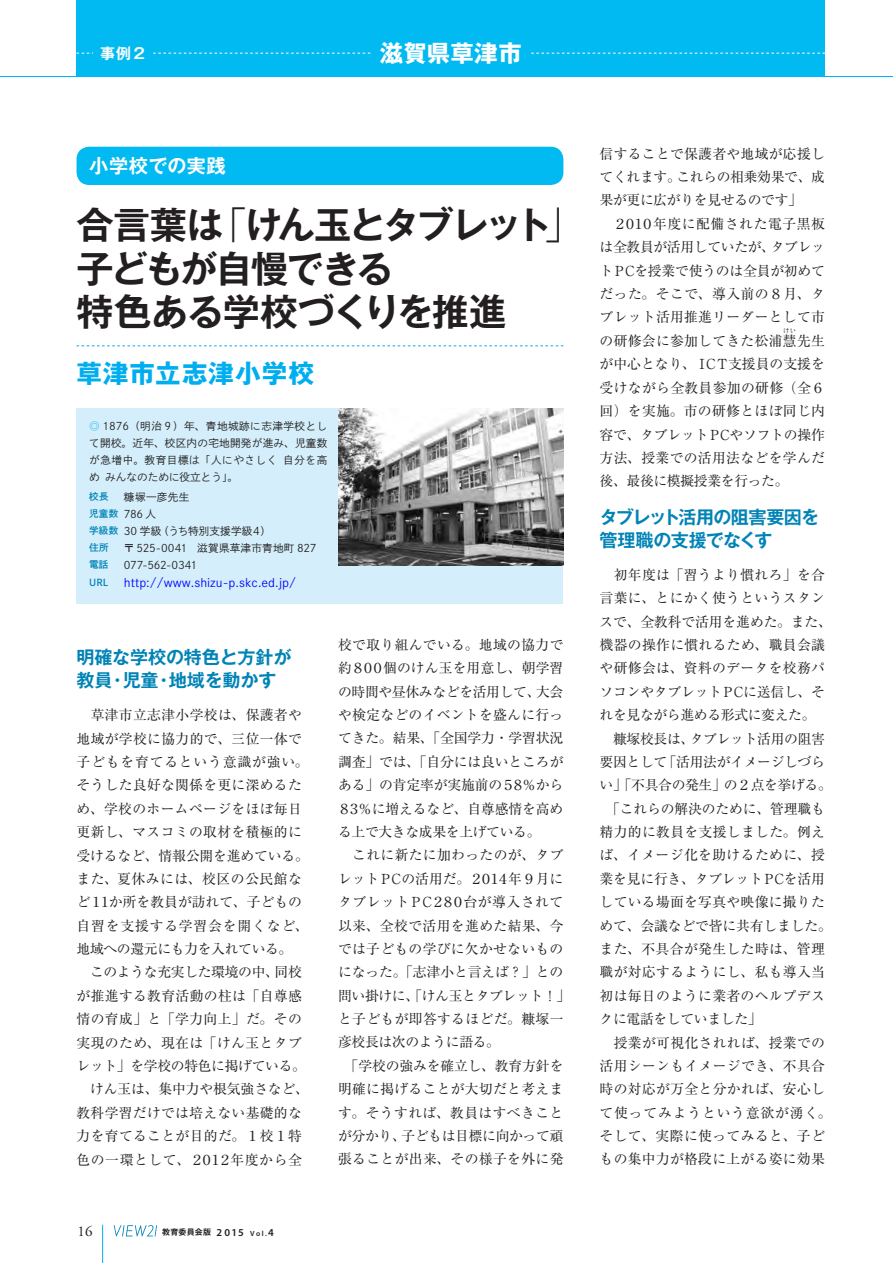
<style>
.page{position:relative;width:893px;height:1263px;background:#fff}
.page>*{position:absolute;margin:0;border:0;box-sizing:border-box;transform-origin:0 0}
.t1{font:700 37.2px/43.5px "Gothic MB101 Pro De";letter-spacing:-.055em;color:#231f20}
.t2{font:700 25.5px "Gothic MB101 Pro";letter-spacing:.04em;color:#00aeef}
.t3{font:700 23.4px "Gothic MB101 Pro";letter-spacing:.015em;color:#fff}
.t4{font:700 19.2px "Gothic MB101 Pro De";letter-spacing:.02em;color:#fff}
.t5{font:700 18px/23.4px "Gothic MB101 Pro De";letter-spacing:-.01em;color:#0083b6}
.t6{font:700 18px/23.4px "Gothic MB101 Pro De";letter-spacing:-.045em;color:#0083b6}
.t7{font:700 14.85px "Gothic MB101 Pro De";color:#fff}
.t8{font:14.85px "Adobe Garamond Pro";color:#231f20}
.t9{font:13.8px/23.4px "Ryumin Pro";letter-spacing:.02em;color:#231f20}
.t10{font:13.8px/23.4px "Ryumin Pro";letter-spacing:-.005em;color:#231f20}
.t11{font:11.7px "Shuei Go Kin Std L";color:#00f}
.t12{font:10.65px/17px "Shuei Go Kin Std L";letter-spacing:.015em;color:#231f20;text-align:justify}
.t13{font:10.65px "Shuei Go Kin Std L";letter-spacing:-.015em;color:#231f20}
.t14{font:9.6px "Shuei Go Kin Std B";letter-spacing:.01em;color:#0083b6}
.t15{font:700 7.95px "Gothic MB101 Pro De";letter-spacing:.025em;color:#231f20}
.t16{font:6.45px "Ryumin Pro";color:#231f20}
.s1{font-family:"Gothic MB101 Pro";font-weight:300}
.s2{color:#00aeef}
.s3{font-family:"Shuei Go Kin Std B";font-size:9.6px;color:#0083b6}
.s4{font-family:"Myriad Pro";font-weight:600;font-size:10.65px}
.s5{font-family:"Myriad Pro";font-weight:600;font-size:7.5px}
</style>
<div class="page">
<hr style="left:0;top:76px;width:893px;height:1px;background:#00aeef">
<div style="left:77px;top:0;width:748px;height:77px;background:#00baf1"></div>
<svg style="left:77px;top:53px;width:748px;height:1px"></svg>
<div style="left:77px;top:147px;width:486px;height:38px;background:#00baf1;border-radius:13px"></div>
<svg style="left:114px;top:1225px;width:43px;height:11px"></svg>
<hr style="left:102px;top:1225px;width:1px;height:38px;background:#00aeef">
<div style="left:77px;top:408px;width:486px;height:196px;background:#d4effb"></div>
<img style="left:338px;top:408px;width:225px;height:158px">
<svg style="left:77px;top:345px;width:486px;height:1px"></svg>
<div style="left:372px;top:38px;width:157px;height:30px;background:#00baf1"></div>
<div style="left:94px;top:38px;width:59px;height:30px;background:#00baf1"></div>
<p class="t7" style="left:100px;top:41px;width:48px">事例２</p>
<p class="t3" style="left:380px;top:34px;width:143px">滋賀県草津市</p>
<p class="t4" style="left:89px;top:150px;width:138px">小学校での実践</p>
<p class="t1" style="left:77px;top:198px;width:507px">合言葉は<span class="s1">「</span>けん玉とタブレット<span class="s1">」</span>子どもが自慢できる<br>特色ある学校づくりを推進</p>
<p class="t2" style="left:77px;top:352px;width:239px">草津市立志津小学校</p>
<p class="t12" style="left:89px;top:418px;width:240px"><span class="s2">◎</span> 1876（明治９）年、青地城跡に志津学校として開校。近年、校区内の宅地開発が進み、児童数が急増中。教育目標は「人にやさしく自分を高めみんなのために役立とう」。</p>
<p class="t14" style="left:89px;top:490px;width:21px">校長</p>
<p class="t12" style="left:89px;top:488px;width:183px;text-align:left;text-indent:34px">糠塚一彦先生<br><span class="s3">児童数</span> 786 人<br><span class="s3">学級数</span> 30 学級（うち特別支援学級４）</p>
<p class="t14" style="left:89px;top:541px;width:21px">住所</p>
<p class="t12" style="left:124px;top:539px;width:194px">〒 525-0041　滋賀県草津市青地町 827</p>
<p class="t14" style="left:89px;top:558px;width:21px">電話</p>
<p class="t13" style="left:124px;top:557px;width:75px">077-562-0341</p>
<p class="t14" style="left:89px;top:575px;width:20px">URL</p>
<p class="t11" style="left:124px;top:574px;width:174px">http://www.shizu-p.skc.ed.jp/</p>
<p class="t5" style="left:76px;top:643px;width:217px">明確な学校の特色と方針が教員・児童・地域を動かす</p>
<p class="t9" style="left:77px;top:702px;width:234px">　草津市立志津小学校は、保護者や地域が学校に協力的で、三位一体で子どもを育てるという意識が強い。そうした良好な関係を更に深めるため、学校のホームページをほぼ毎日更新し、マスコミの取材を積極的に受けるなど、情報公開を進めている。また、夏休みには、校区の公民館など１１か所を教員が訪れて、子どもの自習を支援する学習会を開くなど、地域への還元にも力を入れている。　このような充実した環境の中、同校が推進する教育活動の柱は「自尊感情の育成」と「学力向上」だ。その実現のため、現在は「けん玉とタブレット」を学校の特色に掲げている。　けん玉は、集中力や根気強さなど、教科学習だけでは培えない基礎的な力を育てることが目的だ。１校１特色の一環として、２０１２年度から全</p>
<p class="t10" style="left:337px;top:632px;width:234px">校で取り組んでいる。地域の協力で約８００個のけん玉を用意し、朝学習の時間や昼休みなどを活用して、大会や検定などのイベントを盛んに行ってきた。結果、「全国学力・学習状況調査」では、「自分には良いところがある」の肯定率が実施前の５８％から<br>８３％に増えるなど、自尊感情を高める上で大きな成果を上げている。<br>　これに新たに加わったのが、タブレットＰＣの活用だ。２０１４年９月にタブレットＰＣ２８０台が導入されて以来、全校で活用を進めた結果、今では子どもの学びに欠かせないものになった。「志津小と言えば？」との問い掛けに、「けん玉とタブレット！」と子どもが即答するほどだ。糠塚一彦校長は次のように語る。<br>　「学校の強みを確立し、教育方針を明確に掲げることが大切だと考えます。そうすれば、教員はすべきことが分かり、子どもは目標に向かって頑張ることが出来、その様子を外に発</p>
<p class="t8" style="left:78px;top:1222px;width:16px">16</p>
<p class="t15" style="left:162px;top:1226px;width:113px">教育委員会版 <span class="s4">2015</span> <span class="s5">Vol.</span><span class="s4">4</span></p>
<p class="t9" style="left:600px;top:141px;width:227px">信することで保護者や地域が応援してくれます。これらの相乗効果で、成果が更に広がりを見せるのです」<br>　２０１０年度に配備された電子黒板は全教員が活用していたが、タブレットＰＣを授業で使うのは全員が初めてだった。そこで、導入前の８月、タブレット活用推進リーダーとして市の研修会に参加してきた松浦慧先生</p>
<p class="t16" style="left:783px;top:326px;width:15px">けい</p>
<p class="t9" style="left:600px;top:352px;width:227px;text-align:justify">が中心となり、ＩＣＴ支援員の支援を受けながら全教員参加の研修（全６回）を実施。市の研修とほぼ同じ内容で、タブレットＰＣやソフトの操作方法、授業での活用法などを学んだ後、最後に模擬授業を行った。</p>
<p class="t6" style="left:599px;top:503px;width:221px">タブレット活用の阻害要因を管理職の支援でなくす</p>
<p class="t9" style="left:600px;top:562px;width:234px">　初年度は「習うより慣れろ」を合言葉に、とにかく使うというスタンスで、全教科で活用を進めた。また、機器の操作に慣れるため、職員会議や研修会は、資料のデータを校務パソコンやタブレットＰＣに送信し、それを見ながら進める形式に変えた。　糠塚校長は、タブレット活用の阻害要因として「活用法がイメージしづらい」「不具合の発生」の２点を挙げる。　「これらの解決のために、管理職も精力的に教員を支援しました。例えば、イメージ化を助けるために、授業を見に行き、タブレットＰＣを活用している場面を写真や映像に撮りためて、会議などで皆に共有しました。また、不具合が発生した時は、管理職が対応するようにし、私も導入当初は毎日のように業者のヘルプデスクに電話をしていました」<br>　授業が可視化されれば、授業での活用シーンもイメージでき、不具合時の対応が万全と分かれば、安心して使ってみようという意欲が湧く。そして、実際に使ってみると、子どもの集中力が格段に上がる姿に効果</p>
</div>
